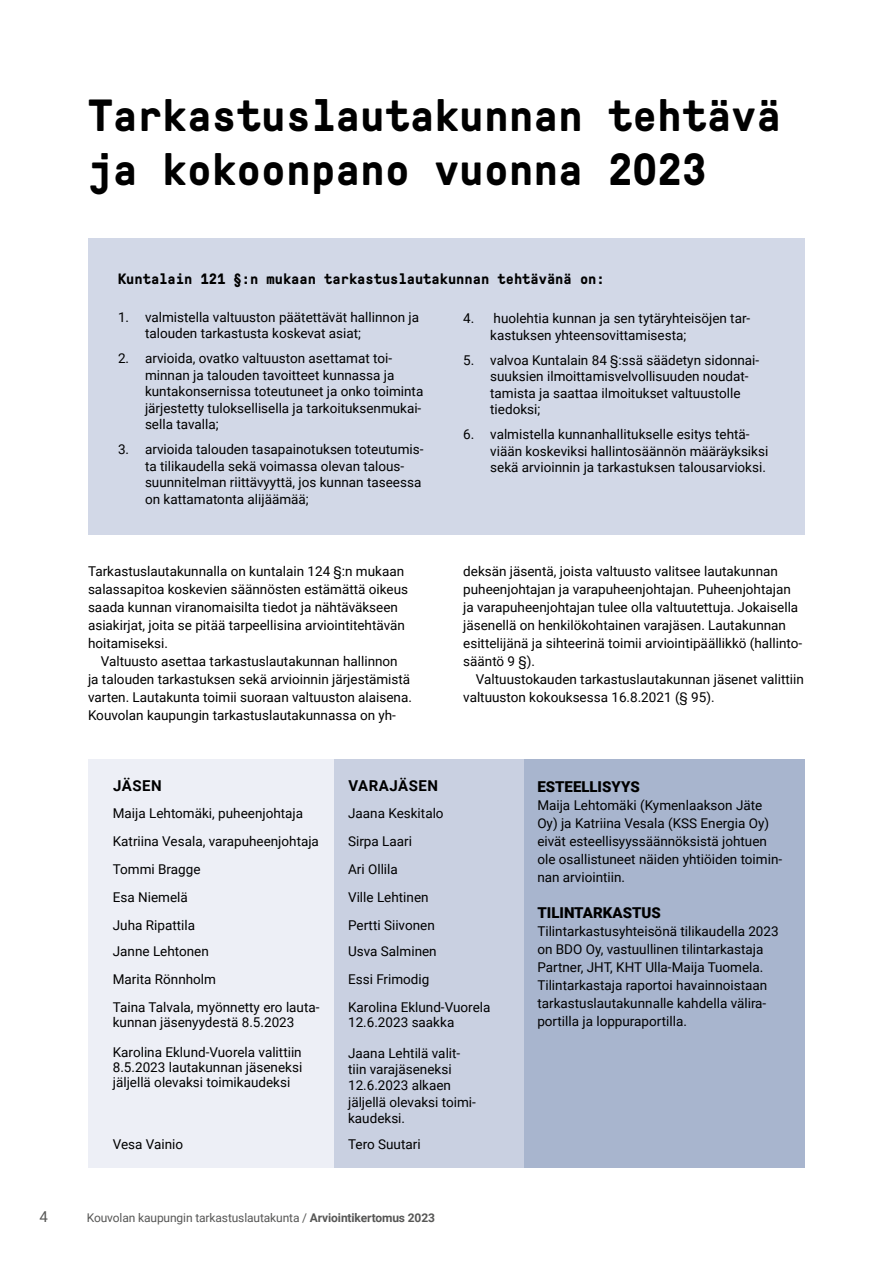
<style>
.page{position:relative;width:893px;height:1263px;background:#fff}
.page>*{position:absolute;margin:0;border:0;box-sizing:border-box;transform-origin:0 0}
.H2_Pääotsikko{font:700 45px/54px "GT Pressura Mono LC";color:#000}
.H3_Väliotsikko{font:700 15px "GT Pressura Mono LC";color:#000}
.Leipis{font:900 15px "Roboto";color:#000}
.Leipis-2{font:700 15px "Roboto";letter-spacing:.035em;color:#000}
.t1{font:15px "Roboto";color:#575756}
.Leipis-3{font:13.5px/18px "Roboto";color:#000}
.Nostolaatikkoteksti{font:13.5px/16.5px "Roboto";color:#000}
.Leipis_sisennetty{font:13.5px/18px "Roboto";color:#000}
.t2{font:12px "Roboto";letter-spacing:-.01em;color:#575756}
.s1{font-weight:700}
</style>
<div class="page">
<div style="left:88px;top:760px;width:246px;height:408px;background:#edeff6"></div>
<div style="left:334px;top:760px;width:190px;height:408px;background:#c9d0e1"></div>
<div style="left:524px;top:760px;width:281px;height:408px;background:#a8b5ce"></div>
<div style="left:88px;top:239px;width:717px;height:296px;background:#d2d8e7"></div>
<h2 class="H2_Pääotsikko" style="left:88px;top:89px;width:695px">Tarkastuslautakunnan tehtävä ja kokoonpano vuonna 2023</h2>
<h3 class="H3_Väliotsikko" style="left:118px;top:271px;width:488px">Kuntalain 121 §:n mukaan tarkastuslautakunnan tehtävänä on:</h3>
<p class="Nostolaatikkoteksti" style="left:145px;top:308px;width:276px;text-indent:-27px">1. valmistella valtuuston päätettävät hallinnon ja talouden tarkastusta koskevat asiat;</p>
<p class="Nostolaatikkoteksti" style="left:145px;top:349px;width:280px;text-indent:-27px">2. arvioida, ovatko valtuuston asettamat toi&shy;minnan ja talouden tavoitteet kunnassa ja kuntakonsernissa toteutuneet ja onko toiminta järjestetty tuloksellisella ja tarkoituksenmukai&shy;sella tavalla;</p>
<p class="Nostolaatikkoteksti" style="left:145px;top:440px;width:280px;text-indent:-27px">3. arvioida talouden tasapainotuksen toteutumis&shy;ta tilikaudella sekä voimassa olevan talous&shy;suunnitelman riittävyyttä, jos kunnan taseessa on kattamatonta alijäämää;</p>
<p class="Leipis-3" style="left:88px;top:562px;width:322px">Tarkastuslautakunnalla on kuntalain 124 §:n mukaan salassapitoa koskevien säännösten estämättä oikeus saada kunnan viranomaisilta tiedot ja nähtäväkseen asiakirjat, joita se pitää tarpeellisina arviointitehtävän hoitamiseksi.</p>
<p class="Leipis_sisennetty" style="left:88px;top:652px;width:325px;text-indent:13px">Valtuusto asettaa tarkastuslautakunnan hallinnon<br>ja talouden tarkastuksen sekä arvioinnin järjestämistä varten. Lautakunta toimii suoraan valtuuston alaisena.<br>Kouvolan kaupungin tarkastuslautakunnassa on yh-</p>
<p class="Nostolaatikkoteksti" style="left:490px;top:310px;width:262px;text-indent:-27px">4. huolehtia kunnan ja sen tytäryhteisöjen tar&shy;kastuksen yhteensovittamisesta;</p>
<p class="Nostolaatikkoteksti" style="left:490px;top:351px;width:270px;text-indent:-27px">5. valvoa Kuntalain 84 §:ssä säädetyn sidonnai&shy;suuksien ilmoittamisvelvollisuuden noudat&shy;tamista ja saattaa ilmoitukset valtuustolle tiedoksi;</p>
<p class="Nostolaatikkoteksti" style="left:490px;top:426px;width:280px;text-indent:-27px">6. valmistella kunnanhallitukselle esitys tehtä&shy;viään koskeviksi hallintosäännön määräyksiksi sekä arvioinnin ja tarkastuksen talousarvioksi.</p>
<p class="Leipis_sisennetty" style="left:463px;top:562px;width:341px">deksän jäsentä, joista valtuusto valitsee lautakunnan puheenjohtajan ja varapuheenjohtajan. Puheenjohtajan ja varapuheenjohtajan tulee olla valtuutettuja. Jokaisella jäsenellä on henkilökohtainen varajäsen. Lautakunnan esittelijänä ja sihteerinä toimii arviointipäällikkö (hallinto&shy;sääntö 9 §).</p>
<p class="Leipis_sisennetty" style="left:463px;top:670px;width:342px;text-indent:13px">Valtuustokauden tarkastuslautakunnan jäsenet valittiin valtuuston kokouksessa 16.8.2021 (§ 95).</p>
<p class="Leipis-2" style="left:113px;top:775px;width:50px">JÄSEN</p>
<p class="Leipis-2" style="left:348px;top:775px;width:91px">VARAJÄSEN</p>
<p class="Leipis-3" style="left:113px;top:803px;width:192px">Maija Lehtomäki, puheenjohtaja</p>
<p class="Leipis-3" style="left:348px;top:803px;width:97px">Jaana Keskitalo</p>
<p class="Leipis-3" style="left:113px;top:831px;width:208px">Katriina Vesala, varapuheenjohtaja</p>
<p class="Leipis-3" style="left:348px;top:831px;width:65px">Sirpa Laari</p>
<p class="Leipis-3" style="left:113px;top:859px;width:89px">Tommi Bragge</p>
<p class="Leipis-3" style="left:348px;top:859px;width:51px">Ari Ollila</p>
<p class="Leipis-3" style="left:113px;top:887px;width:76px">Esa Niemelä</p>
<p class="Leipis-3" style="left:348px;top:887px;width:82px">Ville Lehtinen</p>
<p class="Leipis-3" style="left:113px;top:915px;width:84px">Juha Ripattila</p>
<p class="Leipis-3" style="left:348px;top:915px;width:88px">Pertti Siivonen</p>
<p class="Leipis-3" style="left:113px;top:941px;width:98px">Janne Lehtonen</p>
<p class="Leipis-3" style="left:348px;top:941px;width:90px">Usva Salminen</p>
<p class="Leipis-3" style="left:113px;top:969px;width:105px">Marita Rönnholm</p>
<p class="Leipis-3" style="left:348px;top:969px;width:83px">Essi Frimodig</p>
<p class="Leipis-3" style="left:113px;top:999px;width:208px;line-height:15px">Taina Talvala, myönnetty ero lauta&shy;kunnan jäsenyydestä 8.5.2023</p>
<p class="Leipis-3" style="left:113px;top:1044px;width:191px;line-height:15px;text-align:justify">Karolina Eklund-Vuorela valittiin 8.5.2023 lautakunnan jäseneksi jäljellä olevaksi toimikaudeksi</p>
<p class="Leipis-3" style="left:348px;top:999px;width:144px;line-height:15px">Karolina Eklund-Vuorela<br>12.6.2023 saakka</p>
<p class="Leipis-3" style="left:348px;top:1044px;width:129px;line-height:16.2px">Jaana Lehtilä valit&shy;tiin varajäseneksi<br>12.6.2023 alkaen jäljellä olevaksi toimi&shy;kaudeksi.</p>
<p class="Leipis-3" style="left:113px;top:1135px;width:72px">Vesa Vainio</p>
<p class="Leipis-3" style="left:348px;top:1135px;width:74px">Tero Suutari</p>
<p class="t1" style="left:39px;top:1206px;width:10px">4</p>
<p class="t2" style="left:87px;top:1209px;width:350px">Kouvolan kaupungin tarkastuslautakunta / <span class="s1">Arviointikertomus 2023</span></p>
<p class="Leipis" style="left:537px;top:776px;width:104px">ESTEELLISYYS</p>
<p class="Leipis-3" style="left:537px;top:796px;width:246px">Maija Lehtomäki (Kymenlaakson Jäte Oy) ja Katriina Vesala (KSS Energia Oy) eivät esteellisyyssäännöksistä johtuen ole osallistuneet näiden yhtiöiden toimin&shy;nan arviointiin.</p>
<p class="Leipis" style="left:537px;top:902px;width:125px">TILINTARKASTUS</p>
<p class="Leipis-3" style="left:537px;top:922px;width:243px">Tilintarkastusyhteisönä tilikaudella 2023 on BDO Oy, vastuullinen tilintarkastaja Partner, JHT, KHT Ulla-Maija Tuomela.<br>Tilintarkastaja raportoi havainnoistaan tarkastuslautakunnalle kahdella välira&shy;portilla ja loppuraportilla.</p>
</div>
